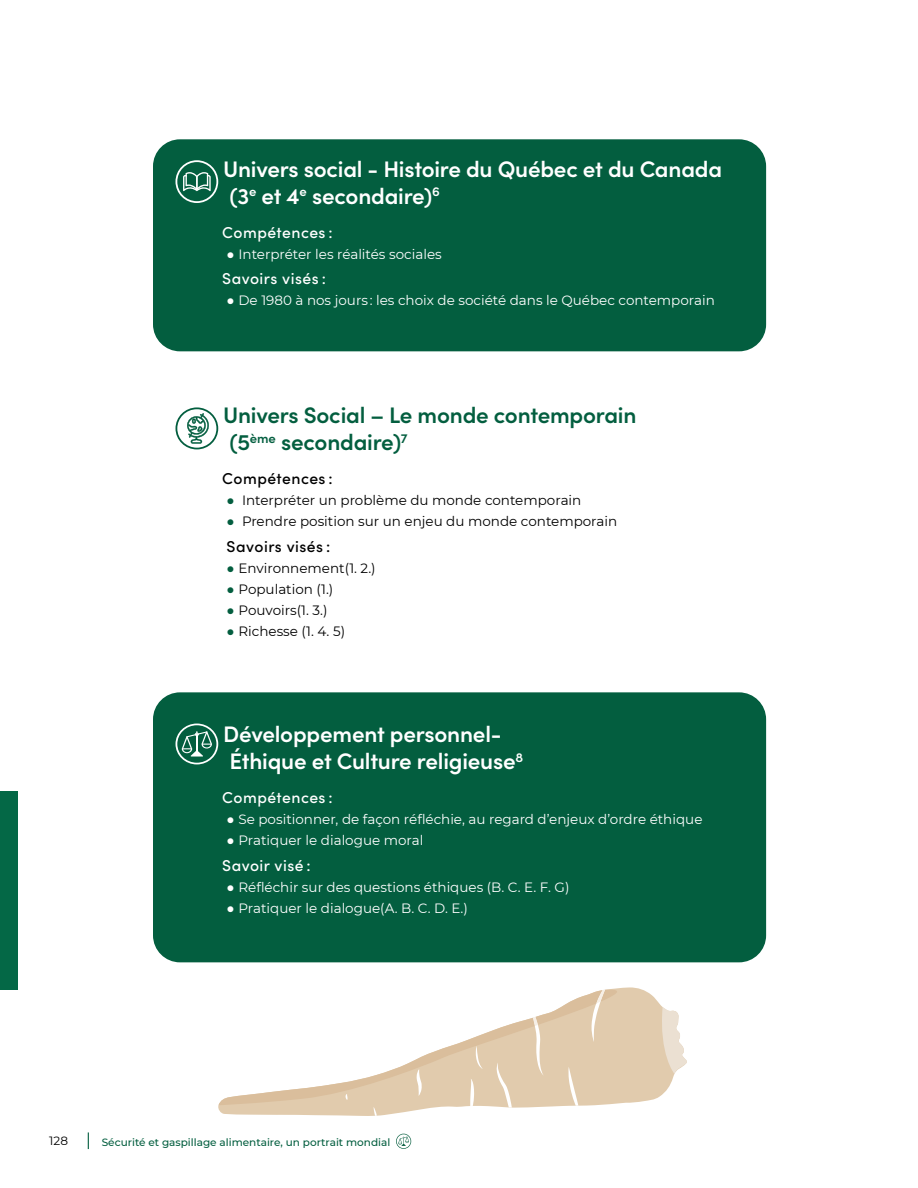
<style>
.page{position:relative;width:918px;height:1188px;background:#fff}
.page>*{position:absolute;margin:0;border:0;box-sizing:border-box;transform-origin:0 0}
.t1{font:600 22.5px/27px "Sofia Pro";letter-spacing:-.01em;color:#fff}
.t2{font:600 22.5px/27px "Sofia Pro";letter-spacing:-.01em;color:#035e3f}
.t3{font:500 15.75px "Sofia Pro";letter-spacing:.03em;color:#fff}
.t4{font:500 15.75px "Sofia Pro";letter-spacing:.03em;color:#000}
.t5{font:13.5px "Montserrat";color:#fff}
.t6{font:13.5px "Montserrat";color:#000}
.t7{font:12px "Montserrat";color:#000}
.t8{font:500 10.5px "Montserrat";color:#035e3f}
.s1{font-family:"Arial";font-weight:900}
.s2{font-family:"Arial";font-weight:900;color:#035e3f}
</style>
<div class="page">
<svg style="left:396px;top:1134px;width:15px;height:15px"></svg>
<svg style="left:88px;top:1132px;width:1px;height:17px"></svg>
<div style="left:0;top:792px;width:17px;height:198px;background:#046846"></div>
<div style="left:153px;top:692px;width:613px;height:270px;background:#035e3f;border-radius:27px"></div>
<div style="left:153px;top:139px;width:613px;height:212px;background:#035e3f;border-radius:27px"></div>
<svg style="left:176px;top:160px;width:42px;height:43px"></svg>
<svg style="left:176px;top:407px;width:42px;height:42px"></svg>
<svg style="left:176px;top:724px;width:42px;height:40px"></svg>
<svg style="left:218px;top:987px;width:457px;height:129px;fill:#e1cbad"></svg>
<svg style="left:497px;top:1105px;width:15px;height:3px"></svg>
<svg style="left:374px;top:1107px;width:3px;height:9px"></svg>
<svg style="left:659px;top:1007px;width:28px;height:67px"></svg>
<svg style="left:219px;top:989px;width:398px;height:116px"></svg>
<svg style="left:591px;top:990px;width:14px;height:52px"></svg>
<svg style="left:533px;top:1017px;width:11px;height:59px"></svg>
<svg style="left:346px;top:1094px;width:2px;height:6px"></svg>
<h1 class="t1" style="left:223px;top:154px;width:500px">Univers social - Histoire du Québec et du Canada (3<sup>e</sup> et 4<sup>e</sup> secondaire)<sup>6</sup></h1>
<p class="t3" style="left:222px;top:221px;width:112px">Compétences :</p>
<p class="t5" style="left:226px;top:245px;width:217px"><span class="s1">●</span> Interpréter les réalités sociales</p>
<p class="t3" style="left:222px;top:267px;width:105px">Savoirs visés :</p>
<p class="t5" style="left:226px;top:291px;width:490px"><span class="s1">●</span> De 1980 à nos jours : les choix de société dans le Québec contemporain</p>
<h1 class="t2" style="left:223px;top:400px;width:415px">Univers Social – Le monde contemporain (5<sup>ème</sup> secondaire)<sup>7</sup></h1>
<p class="t4" style="left:222px;top:467px;width:112px">Compétences :</p>
<p class="t6" style="left:226px;top:491px;width:356px"><span class="s2">●</span> Interpréter un problème du monde contemporain</p>
<p class="t6" style="left:226px;top:512px;width:392px"><span class="s2">●</span> Prendre position sur un enjeu du monde contemporain</p>
<p class="t4" style="left:227px;top:535px;width:105px">Savoirs visés :</p>
<p class="t6" style="left:226px;top:559px;width:151px"><span class="s2">●</span> Environnement(1. 2.)</p>
<p class="t6" style="left:226px;top:580px;width:108px"><span class="s2">●</span> Population (1.)</p>
<p class="t6" style="left:226px;top:601px;width:103px"><span class="s2">●</span> Pouvoirs(1. 3.)</p>
<p class="t6" style="left:226px;top:622px;width:120px"><span class="s2">●</span> Richesse (1. 4. 5)</p>
<h1 class="t1" style="left:223px;top:719px;width:302px">Développement personnel-<br>Éthique et Culture religieuse<sup>8</sup></h1>
<p class="t3" style="left:222px;top:786px;width:112px">Compétences :</p>
<p class="t5" style="left:226px;top:810px;width:477px"><span class="s1">●</span> Se positionner, de façon réfléchie, au regard d’enjeux d’ordre éthique</p>
<p class="t5" style="left:226px;top:831px;width:199px"><span class="s1">●</span> Pratiquer le dialogue moral</p>
<p class="t3" style="left:222px;top:854px;width:90px">Savoir visé :</p>
<p class="t5" style="left:226px;top:878px;width:344px"><span class="s1">●</span> Réfléchir sur des questions éthiques (B. C. E. F. G)</p>
<p class="t5" style="left:226px;top:899px;width:243px"><span class="s1">●</span> Pratiquer le dialogue(A. B. C. D. E.)</p>
<p class="t7" style="left:49px;top:1133px;width:20px">128</p>
<p class="t8" style="left:102px;top:1135px;width:290px">Sécurité et gaspillage alimentaire, un portrait mondial</p>
</div>
